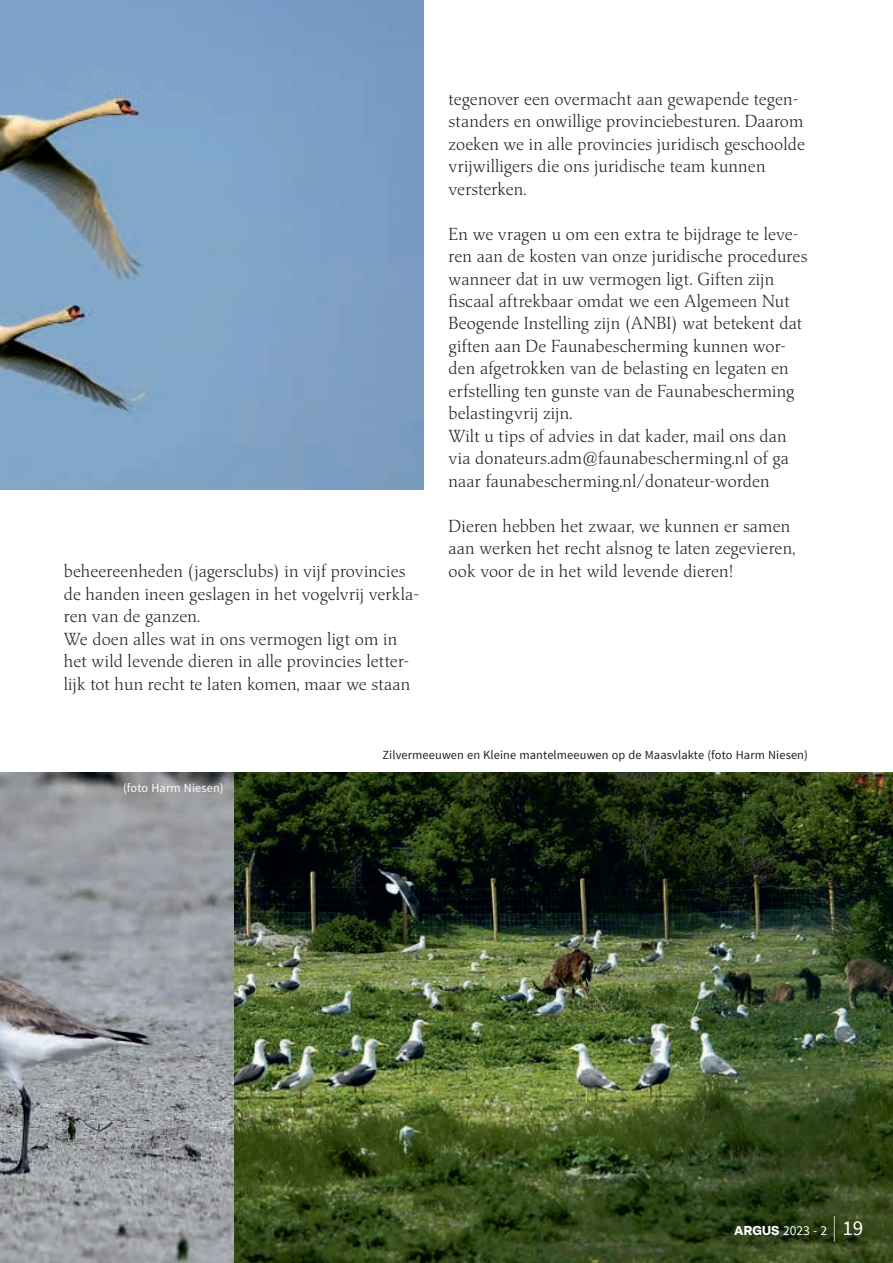
<style>
.page{position:relative;width:893px;height:1263px;background:#fff}
.page>*{position:absolute;margin:0;border:0;box-sizing:border-box;transform-origin:0 0}
.t1{font:300 17.25px/22.5px "Classica Pro";letter-spacing:.01em;color:#231f20}
.t2{font:13.5px "Source Sans Pro";color:#fff}
.t3{font:12.3px "Source Sans Pro";letter-spacing:.01em;color:#231f20}
.t4{font:12.3px "Source Sans Pro";letter-spacing:.01em;color:#fff}
.s1{font-family:"Elza";font-weight:700;font-size:12.75px}
.s2{font-weight:200;font-size:25.5px}
.s3{font-size:21px}
</style>
<div class="page">
<img style="left:234px;top:772px;width:659px;height:491px">
<img style="left:0;top:0;width:423px;height:490px">
<img style="left:0;top:772px;width:234px;height:491px">
<p class="t1" style="left:64px;top:560px;width:357px">beheereenheden (jagersclubs) in vijf provincies de handen ineen geslagen in het vogelvrij verkla&shy;ren van de ganzen.<br>We doen alles wat in ons vermogen ligt om in het wild levende dieren in alle provincies letter&shy;lijk tot hun recht te laten komen, maar we staan</p>
<p class="t1" style="left:449px;top:87px;width:358px">tegenover een overmacht aan gewapende tegen&shy;standers en onwillige provinciebesturen. Daarom zoeken we in alle provincies juridisch geschoolde vrijwilligers die ons juridische team kunnen versterken.</p>
<p class="t1" style="left:449px;top:222px;width:360px">En we vragen u om een extra te bijdrage te leve&shy;ren aan de kosten van onze juridische procedures wanneer dat in uw vermogen ligt. Giften zijn fiscaal aftrekbaar omdat we een Algemeen Nut Beogende Instelling zijn (ANBI) wat betekent dat giften aan De Faunabescherming kunnen wor&shy;den afgetrokken van de belasting en legaten en erfstelling ten gunste van de Faunabescherming belastingvrij zijn.<br>Wilt u tips of advies in dat kader, mail ons dan via donateurs.adm@faunabescherming.nl of ga naar faunabescherming.nl/donateur-worden</p>
<p class="t1" style="left:449px;top:514px;width:348px">Dieren hebben het zwaar, we kunnen er samen aan werken het recht alsnog te laten zegevieren, ook voor de in het wild levende dieren!</p>
<p class="t4" style="left:123px;top:780px;width:102px">(foto Harm Niesen)</p>
<p class="t3" style="left:382px;top:748px;width:427px">Zilvermeeuwen en Kleine mantelmeeuwen op de Maasvlakte (foto Harm Niesen)</p>
<p class="t2" style="left:734px;top:1222px;width:130px"><span class="s1">ARGUS</span> 2023 - 2 <span class="s2">|</span> <span class="s3">19</span></p>
</div>
